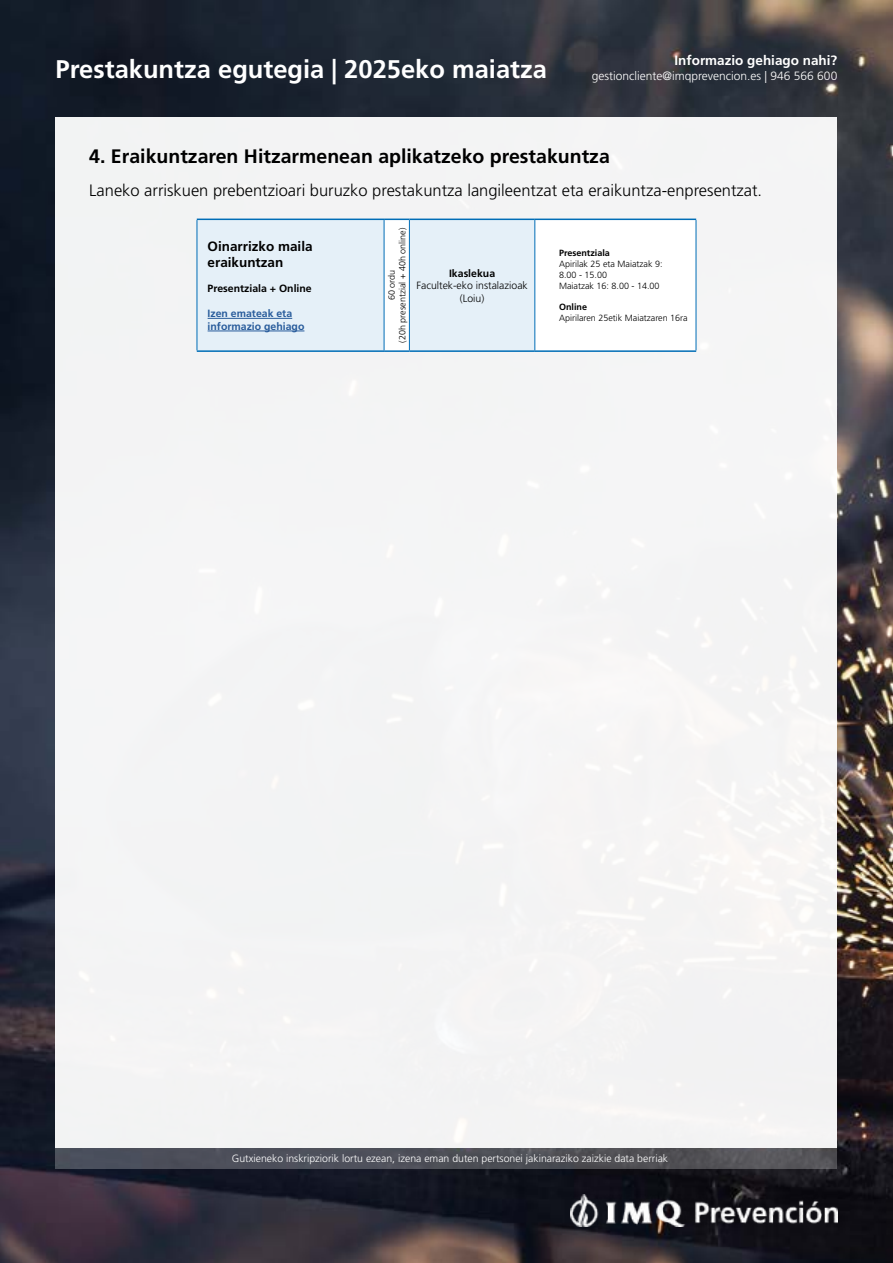
<style>
.page{position:relative;width:893px;height:1263px;background:#fff}
.page>*{position:absolute;margin:0;border:0;box-sizing:border-box;transform-origin:0 0}
.t1{font:700 25.5px "Frutiger LT Std";color:#fff}
.t2{font:700 19.5px "Frutiger LT Std";color:#000}
.t3{font:300 16.5px "Frutiger LT Std";color:#000}
.t4{font:700 13.5px/16.2px "Frutiger LT Std";color:#000}
.t5{font:700 13.5px "Frutiger LT Std";color:#fff}
.t6{font:300 12px "Frutiger LT Std";color:#fff}
.t7{font:300 10.5px "Frutiger LT Std";color:#fff}
.t8{font:700 10.5px/12.6px "Frutiger LT Std";color:#275b9b}
.t9{font:300 10.5px/12.6px "Frutiger LT Std";color:#000;text-align:center}
.t10{font:700 10.5px "Frutiger LT Std";color:#000}
.t11{font:300 9px/10.8px "Frutiger LT Std";color:#000;text-align:center}
.t12{font:700 9px "Frutiger LT Std";color:#000}
</style>
<div class="page">
<img style="left:0;top:0;width:893px;height:1263px">
<div style="left:56px;top:117px;width:781px;height:1030px;background:#f4f4f4"></div>
<img style="left:571px;top:1194px;width:266px;height:33px">
<div style="left:56px;top:1147px;width:781px;height:21px;background:#4e4f5a"></div>
<hr style="left:197px;top:350px;width:187px;height:2px;background:#006db6">
<hr style="left:384px;top:350px;width:25px;height:2px;background:#006db6">
<hr style="left:409px;top:350px;width:126px;height:2px;background:#006db6">
<hr style="left:535px;top:350px;width:161px;height:2px;background:#006db6">
<hr style="left:696px;top:220px;width:1px;height:130px;background:#006db6">
<svg style="left:197px;top:219px;width:499px;height:132px"></svg>
<hr style="left:409px;top:219px;width:126px;height:1px;background:#006db6">
<hr style="left:535px;top:219px;width:161px;height:1px;background:#006db6">
<hr style="left:208px;top:318px;width:84px;height:1px;background:#275b9b">
<hr style="left:208px;top:331px;width:96px;height:1px;background:#275b9b">
<h1 class="t1" style="left:56px;top:54px;width:493px">Prestakuntza egutegia | 2025eko maiatza</h1>
<h3 class="t5" style="left:674px;top:53px;width:164px">Informazio gehiago nahi?</h3>
<h3 class="t6" style="left:592px;top:69px;width:247px">gestioncliente@imqprevencion.es | 946 566 600</h3>
<h2 class="t2" style="left:89px;top:145px;width:522px">4. Eraikuntzaren Hitzarmenean aplikatzeko prestakuntza</h2>
<h3 class="t3" style="left:89px;top:181px;width:674px">Laneko arriskuen prebentzioari buruzko prestakuntza langileentzat eta eraikuntza-enpresentzat.</h3>
<h3 class="t4" style="left:208px;top:238px;width:107px">Oinarrizko maila eraikuntzan</h3>
<p class="t10" style="left:208px;top:282px;width:106px">Presentziala + Online</p>
<p class="t8" style="left:208px;top:307px;width:98px">Izen emateak eta informazio gehiago</p>
<p class="t11" style="left:386px;top:343px;width:116px;rotate:-90deg">60 ordu<br>(20h presentzial + 40h online)</p>
<p class="t10" style="left:449px;top:267px;width:48px">Ikaslekua</p>
<p class="t9" style="left:416px;top:279px;width:113px">Facultek-eko instalazioak (Loiu)</p>
<p class="t12" style="left:559px;top:248px;width:52px">Presentziala</p>
<p class="t11" style="left:559px;top:259px;width:105px;text-align:left">Apirilak 25 eta Maiatzak 9:<br>8.00 - 15.00<br>Maiatzak 16: 8.00 - 14.00</p>
<p class="t12" style="left:559px;top:302px;width:30px">Online</p>
<p class="t11" style="left:559px;top:313px;width:130px">Apirilaren 25etik Maiatzaren 16ra</p>
<p class="t7" style="left:232px;top:1152px;width:438px">Gutxieneko inskripziorik lortu ezean, izena eman duten pertsonei jakinaraziko zaizkie data berriak</p>
</div>
